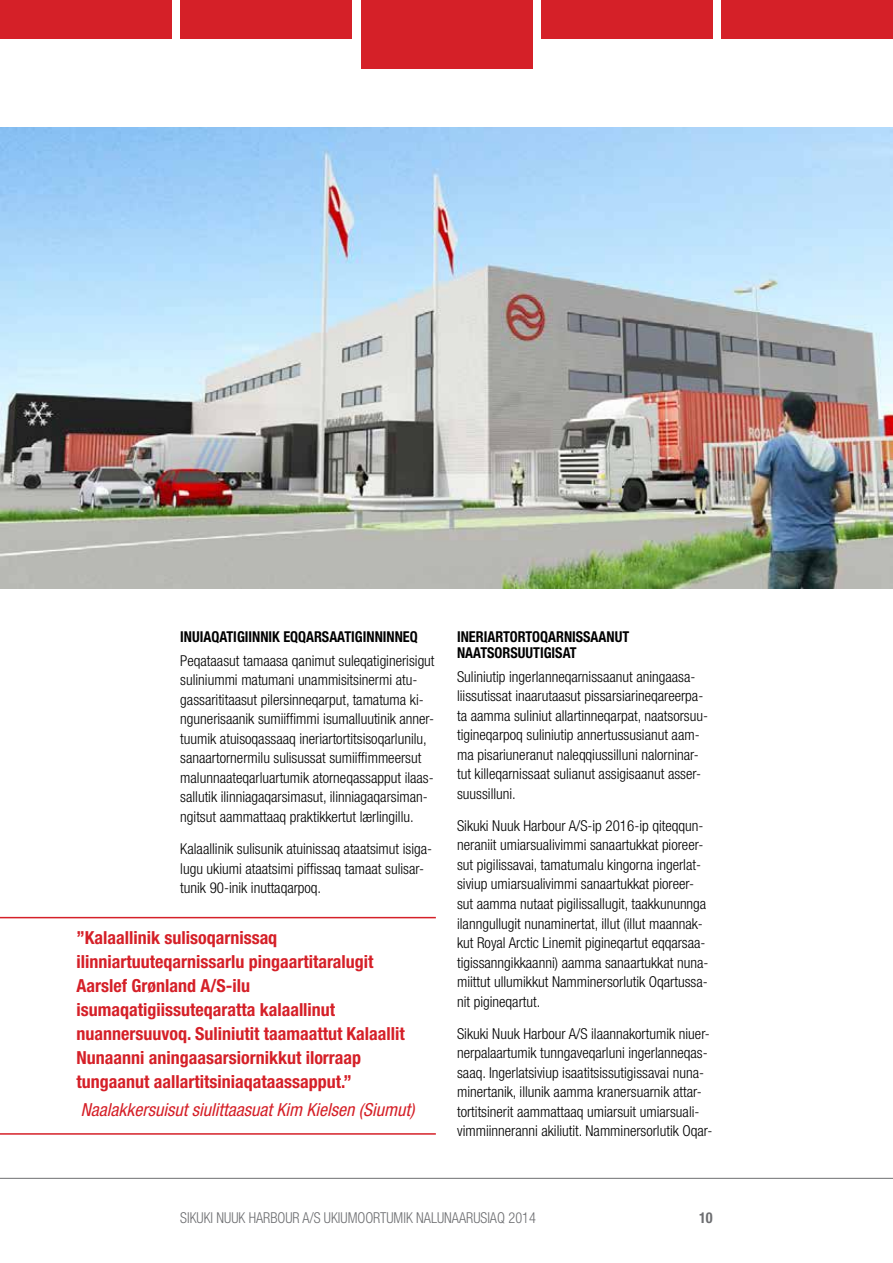
<style>
.page{position:relative;width:893px;height:1263px;background:#fff}
.page>*{position:absolute;margin:0;border:0;box-sizing:border-box;transform-origin:0 0}
.t1{font:700 condensed 18px/24px "Helvetica Neue LT Std";color:#d52028}
.t2{font:italic condensed 18px "Helvetica Neue LT Std";color:#d52028}
.t3{font:300 condensed 15px/19.5px "Helvetica Neue LT Std";color:#000}
.t4{font:700 condensed 15px/15.8px "Helvetica Neue LT Std";color:#000;scale:.95 1}
.t5{font:300 condensed 15px "Helvetica Neue LT Std";color:#6d6e71;scale:.95 1}
.t6{font:700 condensed 15px "Helvetica Neue LT Std";color:#6d6e71;scale:.95 1}
</style>
<div class="page">
<div style="left:0;top:0;width:172px;height:38px;background:#d52028"></div>
<div style="left:180px;top:0;width:172px;height:38px;background:#d52028"></div>
<div style="left:361px;top:0;width:171px;height:68px;background:#d52028"></div>
<div style="left:541px;top:0;width:172px;height:38px;background:#d52028"></div>
<div style="left:721px;top:0;width:172px;height:38px;background:#d52028"></div>
<hr style="left:0;top:917px;width:436px;height:1px;background:#d52028">
<hr style="left:0;top:1133px;width:436px;height:2px;background:#d52028">
<img style="left:0;top:128px;width:893px;height:461px">
<hr style="left:0;top:1178px;width:893px;height:1px;background:#6d6e71">
<p class="t4" style="left:180px;top:629px;width:251px">INUIAQATIGIINNIK EQQARSAATIGINNINNEQ</p>
<p class="t3" style="left:180px;top:651px;width:256px">Peqataasut tamaasa qanimut suleqatiginerisigut suliniummi matumani unammisitsinermi atu&shy;gassarititaasut pilersinneqarput, tamatuma ki&shy;ngunerisaanik sumiiffimmi isumalluutinik anner&shy;tuumik atuisoqassaaq ineriartortitsisoqarlunilu, sanaartornermilu sulisussat sumiiffimmeersut malunnaateqarluartumik atorneqassapput ilaas&shy;sallutik ilinniagaqarsimasut, ilinniagaqarsiman&shy;ngitsut aammattaaq praktikkertut lærlingillu.</p>
<p class="t3" style="left:180px;top:839px;width:252px">Kalaallinik sulisunik atuinissaq ataatsimut isiga&shy;lugu ukiumi ataatsimi piffissaq tamaat sulisar&shy;tunik 90-inik inuttaqarpoq.</p>
<p class="t1" style="left:77px;top:925px;width:330px">”Kalaallinik sulisoqarnissaq ilinniartuuteqarnissarlu pingaartitaralugit Aarslef Grønland A/S-ilu isumaqatigiissuteqaratta kalaallinut nuannersuuvoq. Suliniutit taamaattut Kalaallit Nunaanni aningaasarsiornikkut ilorraap tungaanut aallartitsiniaqataassapput.”</p>
<p class="t2" style="left:81px;top:1099px;width:335px">Naalakkersuisut siulittaasuat Kim Kielsen (Siumut)</p>
<p class="t4" style="left:457px;top:629px;width:183px">INERIARTORTOQARNISSAANUT<br>NAATSORSUUTIGISAT</p>
<p class="t3" style="left:457px;top:666px;width:252px">Suliniutip ingerlanneqarnissaanut aningaasa&shy;liissutissat inaarutaasut pissarsiarineqareerpa&shy;ta aamma suliniut allartinneqarpat, naatsorsuu&shy;tigineqarpoq suliniutip annertussusianut aam&shy;ma pisariuneranut naleqqiussilluni nalorninar&shy;tut killeqarnissaat sulianut assigisaanut asser&shy;suussilluni.</p>
<p class="t3" style="left:457px;top:816px;width:251px">Sikuki Nuuk Harbour A/S-ip 2016-ip qiteqqun&shy;neraniit umiarsualivimmi sanaartukkat pioreer&shy;sut pigilissavai, tamatumalu kingorna ingerlat&shy;siviup umiarsualivimmi sanaartukkat pioreer&shy;sut aamma nutaat pigilissallugit, taakkununnga ilanngullugit nunaminertat, illut (illut maannak&shy;kut Royal Arctic Linemit pigineqartut eqqarsaa&shy;tigissanngikkaanni) aamma sanaartukkat nuna&shy;miittut ullumikkut Namminersorlutik Oqartussa&shy;nit pigineqartut.</p>
<p class="t3" style="left:457px;top:1023px;width:255px">Sikuki Nuuk Harbour A/S ilaannakortumik niuer&shy;nerpalaartumik tunngaveqarluni ingerlanneqas&shy;saaq. Ingerlatsiviup isaatitsissutigissavai nuna&shy;minertanik, illunik aamma kranersuarnik attar&shy;tortitsinerit aammattaaq umiarsuit umiarsuali&shy;vimmiinneranni akiliutit. Namminersorlutik Oqar-</p>
<p class="t5" style="left:180px;top:1209px;width:376px">SIKUKI NUUK HARBOUR A/S UKIUMOORTUMIK NALUNAARUSIAQ 2014</p>
<p class="t6" style="left:699px;top:1208px;width:16px">10</p>
</div>
